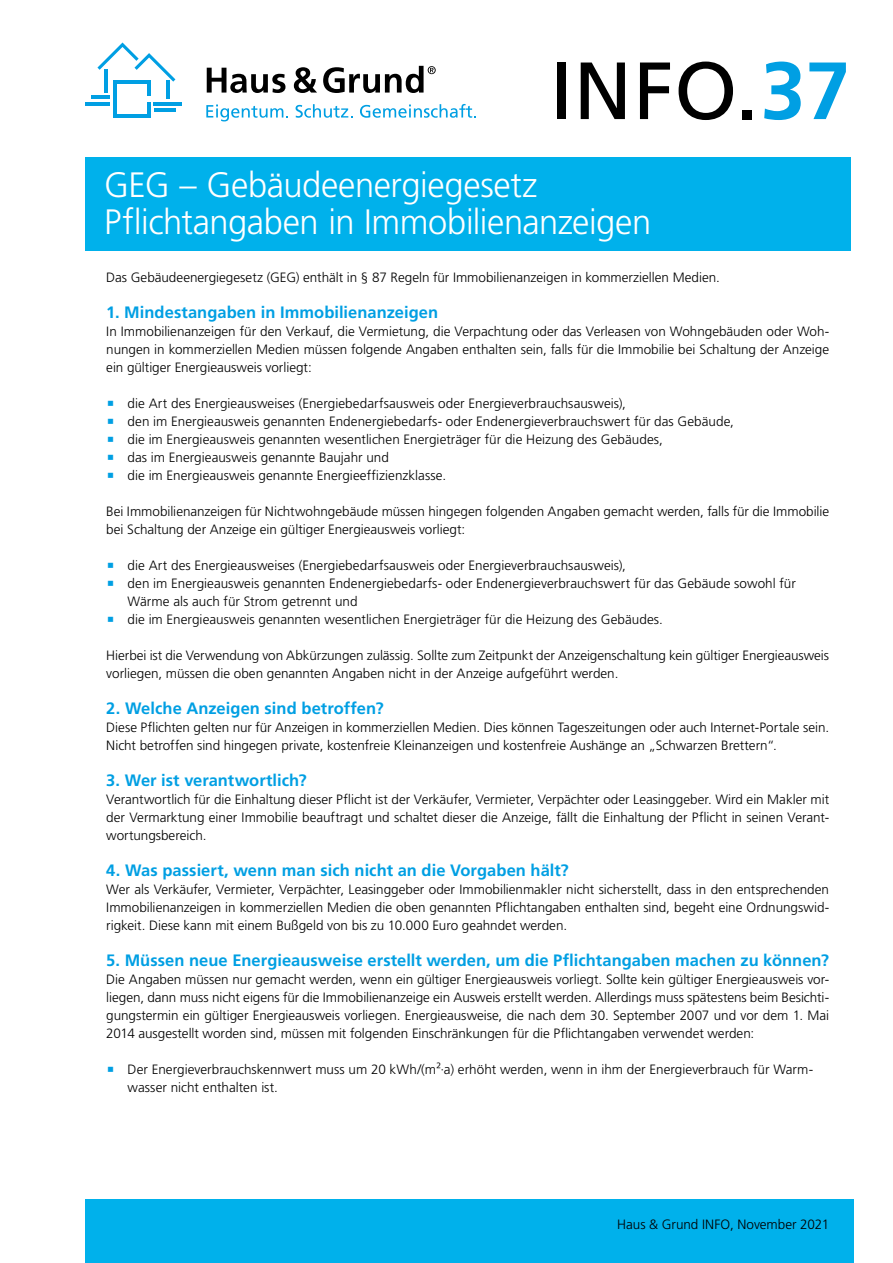
<style>
.page{position:relative;width:893px;height:1263px;background:#fff}
.page>*{position:absolute;margin:0;border:0;box-sizing:border-box;transform-origin:0 0}
.t1{font:81px "Frutiger LT Pro";color:#000}
.t2{font:300 35.25px/37.5px "Frutiger LT Pro";letter-spacing:-.015em;color:#fff}
.t3{font:700 16.5px "Frutiger LT Pro";color:#009fe3}
.t4{font:300 13.5px/18px "Frutiger LT Pro";color:#000}
.s1{font-weight:700;color:#009fe3}
</style>
<div class="page">
<hr style="left:113px;top:80px;width:3px;height:38px;background:#009fe3">
<hr style="left:147px;top:102px;width:4px;height:16px;background:#009fe3">
<hr style="left:113px;top:114px;width:38px;height:4px;background:#009fe3">
<hr style="left:113px;top:80px;width:38px;height:3px;background:#009fe3">
<hr style="left:154px;top:108px;width:21px;height:3px;background:#009fe3">
<hr style="left:154px;top:102px;width:28px;height:3px;background:#009fe3">
<hr style="left:147px;top:80px;width:4px;height:16px;background:#009fe3">
<hr style="left:166px;top:81px;width:3px;height:18px;background:#009fe3">
<hr style="left:91px;top:96px;width:19px;height:3px;background:#009fe3">
<hr style="left:85px;top:102px;width:25px;height:3px;background:#009fe3">
<hr style="left:105px;top:69px;width:3px;height:24px;background:#009fe3">
<svg style="left:97px;top:43px;width:78px;height:39px"></svg>
<svg style="left:207px;top:68px;width:78px;height:25px"></svg>
<svg style="left:294px;top:67px;width:23px;height:26px"></svg>
<svg style="left:323px;top:66px;width:113px;height:27px"></svg>
<svg style="left:206px;top:105px;width:82px;height:16px"></svg>
<svg style="left:296px;top:104px;width:57px;height:14px"></svg>
<svg style="left:360px;top:104px;width:116px;height:14px"></svg>
<div style="left:85px;top:1199px;width:768px;height:64px;background:#00b1eb"></div>
<div style="left:85px;top:157px;width:765px;height:94px;background:#00b1eb"></div>
<h1 class="t1" style="left:550px;top:43px;width:302px">INFO.<span class="s1">37</span></h1>
<h2 class="t2" style="left:104px;top:166px;width:548px">GEG – Gebäudeenergiegesetz<br>Pflichtangaben in Immobilienanzeigen</h2>
<p class="t4" style="left:106px;top:268px;width:615px">Das Gebäudeenergiegesetz (GEG) enthält in § 87 Regeln für Immobilienanzeigen in kommerziellen Medien.</p>
<p class="t3" style="left:106px;top:302px;width:333px">1. Mindestangaben in Immobilienanzeigen</p>
<p class="t4" style="left:106px;top:322px;width:724px;text-align:justify">In Immobilienanzeigen für den Verkauf, die Vermietung, die Verpachtung oder das Verleasen von Wohngebäuden oder Woh&shy;nungen in kommerziellen Medien müssen folgende Angaben enthalten sein, falls für die Immobilie bei Schaltung der Anzeige ein gültiger Energieausweis vorliegt:</p>
<p class="t4" style="left:128px;top:394px;width:608px">die Art des Energieausweises (Energiebedarfsausweis oder Energieverbrauchsausweis),<br>den im Energieausweis genannten Endenergiebedarfs- oder Endenergieverbrauchswert für das Gebäude, die im Energieausweis genannten wesentlichen Energieträger für die Heizung des Gebäudes,<br>das im Energieausweis genannte Baujahr und<br>die im Energieausweis genannte Energieeffizienzklasse.</p>
<p class="t4" style="left:106px;top:502px;width:724px">Bei Immobilienanzeigen für Nichtwohngebäude müssen hingegen folgenden Angaben gemacht werden, falls für die Immobilie bei Schaltung der Anzeige ein gültiger Energieausweis vorliegt:</p>
<p class="t4" style="left:128px;top:556px;width:670px">die Art des Energieausweises (Energiebedarfsausweis oder Energieverbrauchsausweis),<br>den im Energieausweis genannten Endenergiebedarfs- oder Endenergieverbrauchswert für das Gebäude sowohl für Wärme als auch für Strom getrennt und<br>die im Energieausweis genannten wesentlichen Energieträger für die Heizung des Gebäudes.</p>
<p class="t4" style="left:106px;top:646px;width:724px">Hierbei ist die Verwendung von Abkürzungen zulässig. Sollte zum Zeitpunkt der Anzeigenschaltung kein gültiger Energieausweis vorliegen, müssen die oben genannten Angaben nicht in der Anzeige aufgeführt werden.</p>
<p class="t3" style="left:106px;top:698px;width:279px">2. Welche Anzeigen sind betroffen?</p>
<p class="t4" style="left:106px;top:718px;width:724px">Diese Pflichten gelten nur für Anzeigen in kommerziellen Medien. Dies können Tageszeitungen oder auch Internet-Portale sein.<br>Nicht betroffen sind hingegen private, kostenfreie Kleinanzeigen und kostenfreie Aushänge an „Schwarzen Brettern“.</p>
<p class="t3" style="left:106px;top:770px;width:202px">3. Wer ist verantwortlich?</p>
<p class="t4" style="left:106px;top:790px;width:724px;text-align:justify">Verantwortlich für die Einhaltung dieser Pflicht ist der Verkäufer, Vermieter, Verpächter oder Leasinggeber. Wird ein Makler mit der Vermarktung einer Immobilie beauftragt und schaltet dieser die Anzeige, fällt die Einhaltung der Pflicht in seinen Verant&shy;wortungsbereich.</p>
<p class="t3" style="left:106px;top:860px;width:464px">4. Was passiert, wenn man sich nicht an die Vorgaben hält?</p>
<p class="t4" style="left:106px;top:880px;width:724px;text-align:justify">Wer als Verkäufer, Vermieter, Verpächter, Leasinggeber oder Immobilienmakler nicht sicherstellt, dass in den entsprechenden Immobilienanzeigen in kommerziellen Medien die oben genannten Pflichtangaben enthalten sind, begeht eine Ordnungswid&shy;rigkeit. Diese kann mit einem Bußgeld von bis zu 10.000 Euro geahndet werden.</p>
<p class="t3" style="left:106px;top:950px;width:724px">5. Müssen neue Energieausweise erstellt werden, um die Pflichtangaben machen zu können?</p>
<p class="t4" style="left:106px;top:970px;width:724px;text-align:justify">Die Angaben müssen nur gemacht werden, wenn ein gültiger Energieausweis vorliegt. Sollte kein gültiger Energieausweis vor&shy;liegen, dann muss nicht eigens für die Immobilienanzeige ein Ausweis erstellt werden. Allerdings muss spätestens beim Besichti&shy;gungstermin ein gültiger Energieausweis vorliegen. Energieausweise, die nach dem 30. September 2007 und vor dem 1. Mai 2014 ausgestellt worden sind, müssen mit folgenden Einschränkungen für die Pflichtangaben verwendet werden:</p>
<p class="t4" style="left:128px;top:1060px;width:687px">Der Energieverbrauchskennwert muss um 20 kWh/(m²·a) erhöht werden, wenn in ihm der Energieverbrauch für Warm&shy;wasser nicht enthalten ist.</p>
<p class="t4" style="left:617px;top:1215px;width:213px">Haus &amp; Grund INFO, November 2021</p>
</div>
